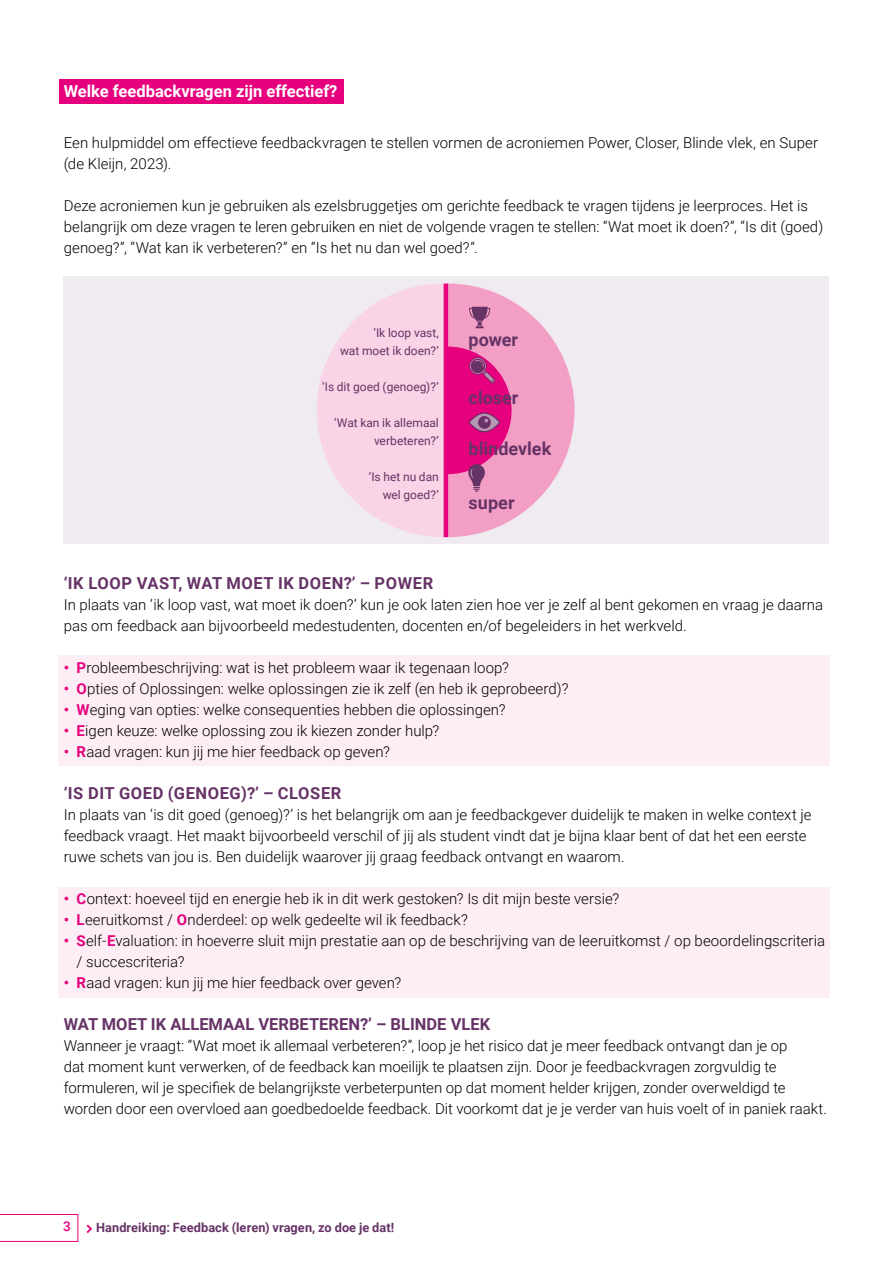
<style>
.page{position:relative;width:893px;height:1263px;background:#fff}
.page>*{position:absolute;margin:0;border:0;box-sizing:border-box;transform-origin:0 0}
.t1{font:700 18px "Roboto";color:#636}
.t2{font:700 16.5px "Roboto";letter-spacing:.035em;color:#636}
.t3{font:700 16.5px "Roboto";letter-spacing:.01em;color:#636}
.t4{font:700 16.5px "Roboto";color:#fff}
.t5{font:300 15px/21px "Roboto";color:#000}
.t6{font:500 13.5px "Roboto";color:#e6007d}
.t7{font:700 12.75px "Roboto";letter-spacing:.005em;color:#636}
.t8{font:12px/18px "Roboto";color:#636;text-align:right}
.s1{font-weight:700;color:#e6007d}
</style>
<div class="page">
<svg style="left:87px;top:1224px;width:5px;height:9px"></svg>
<svg style="left:0;top:1214px;width:78px;height:28px"></svg>
<div style="left:58px;top:655px;width:771px;height:111px;background:#fdeef6"></div>
<div style="left:58px;top:887px;width:771px;height:111px;background:#fdeef6"></div>
<div style="left:60px;top:79px;width:284px;height:25px;background:#e6007d"></div>
<div style="left:64px;top:276px;width:765px;height:268px;background:#f0ebf0"></div>
<svg style="left:317px;top:284px;width:258px;height:253px"></svg>
<p class="t4" style="left:64px;top:80px;width:275px">Welke feedbackvragen zijn effectief?</p>
<p class="t5" style="left:64px;top:132px;width:756px">Een hulpmiddel om effectieve feedbackvragen te stellen vormen de acroniemen Power, Closer, Blinde vlek, en Super (de Kleijn, 2023).</p>
<p class="t5" style="left:64px;top:195px;width:761px">Deze acroniemen kun je gebruiken als ezelsbruggetjes om gerichte feedback te vragen tijdens je leerproces. Het is belangrijk om deze vragen te leren gebruiken en niet de volgende vragen te stellen: “Wat moet ik doen?”, “Is dit (goed) genoeg?”, “Wat kan ik verbeteren?” en “Is het nu dan wel goed?”.</p>
<p class="t8" style="left:340px;top:324px;width:100px">‘Ik loop vast,<br>wat moet ik doen?’</p>
<p class="t8" style="left:322px;top:378px;width:118px">‘Is dit goed (genoeg)?’</p>
<p class="t8" style="left:334px;top:414px;width:106px">‘Wat kan ik allemaal verbeteren?’</p>
<p class="t8" style="left:369px;top:468px;width:72px">‘Is het nu dan wel goed?’</p>
<p class="t1" style="left:469px;top:327px;width:51px">power</p>
<p class="t1" style="left:469px;top:385px;width:51px">closer</p>
<p class="t1" style="left:469px;top:436px;width:84px">blindevlek</p>
<p class="t1" style="left:469px;top:490px;width:47px">super</p>
<p class="t2" style="left:64px;top:572px;width:371px">‘IK LOOP VAST, WAT MOET IK DOEN?’ – POWER</p>
<p class="t5" style="left:64px;top:594px;width:761px">In plaats van ‘ik loop vast, wat moet ik doen?’ kun je ook laten zien hoe ver je zelf al bent gekomen en vraag je daarna pas om feedback aan bijvoorbeeld medestudenten, docenten en/of begeleiders in het werkveld.</p>
<p class="t5" style="left:64px;top:657px;width:447px"><span class="s1">• P</span>robleembeschrijving: wat is het probleem waar ik tegenaan loop?</p>
<p class="t5" style="left:64px;top:678px;width:506px"><span class="s1">• O</span>pties of Oplossingen: welke oplossingen zie ik zelf (en heb ik geprobeerd)?</p>
<p class="t5" style="left:64px;top:699px;width:443px"><span class="s1">• W</span>eging van opties: welke consequenties hebben die oplossingen?</p>
<p class="t5" style="left:64px;top:720px;width:377px"><span class="s1">• E</span>igen keuze: welke oplossing zou ik kiezen zonder hulp?</p>
<p class="t5" style="left:64px;top:741px;width:328px"><span class="s1">• R</span>aad vragen: kun jij me hier feedback op geven?</p>
<p class="t2" style="left:64px;top:782px;width:279px">‘IS DIT GOED (GENOEG)?’ – CLOSER</p>
<p class="t5" style="left:64px;top:804px;width:749px">In plaats van ‘is dit goed (genoeg)?’ is het belangrijk om aan je feedbackgever duidelijk te maken in welke context je feedback vraagt. Het maakt bijvoorbeeld verschil of jij als student vindt dat je bijna klaar bent of dat het een eerste ruwe schets van jou is. Ben duidelijk waarover jij graag feedback ontvangt en waarom.</p>
<p class="t5" style="left:64px;top:888px;width:557px"><span class="s1">• C</span>ontext: hoeveel tijd en energie heb ik in dit werk gestoken? Is dit mijn beste versie?</p>
<p class="t5" style="left:64px;top:909px;width:406px"><span class="s1">• L</span>eeruitkomst / <span class="s1">O</span>nderdeel: op welk gedeelte wil ik feedback?</p>
<p class="t5" style="left:77px;top:930px;width:750px;text-indent:-13px"><span class="s1">• S</span>elf-<span class="s1">E</span>valuation: in hoeverre sluit mijn prestatie aan op de beschrijving van de leeruitkomst / op beoordelingscriteria / succescriteria?</p>
<p class="t5" style="left:64px;top:972px;width:339px"><span class="s1">• R</span>aad vragen: kun jij me hier feedback over geven?</p>
<p class="t3" style="left:64px;top:1013px;width:428px">WAT MOET IK ALLEMAAL VERBETEREN?’ – BLINDE VLEK</p>
<p class="t5" style="left:64px;top:1035px;width:765px">Wanneer je vraagt: “Wat moet ik allemaal verbeteren?”, loop je het risico dat je meer feedback ontvangt dan je op<br>dat moment kunt verwerken, of de feedback kan moeilijk te plaatsen zijn. Door je feedbackvragen zorgvuldig te formuleren, wil je specifiek de belangrijkste verbeterpunten op dat moment helder krijgen, zonder overweldigd te worden door een overvloed aan goedbedoelde feedback. Dit voorkomt dat je je verder van huis voelt of in paniek raakt.</p>
<p class="t6" style="left:63px;top:1217px;width:9px">3</p>
<p class="t7" style="left:96px;top:1219px;width:300px">Handreiking: Feedback (leren) vragen, zo doe je dat!</p>
</div>
